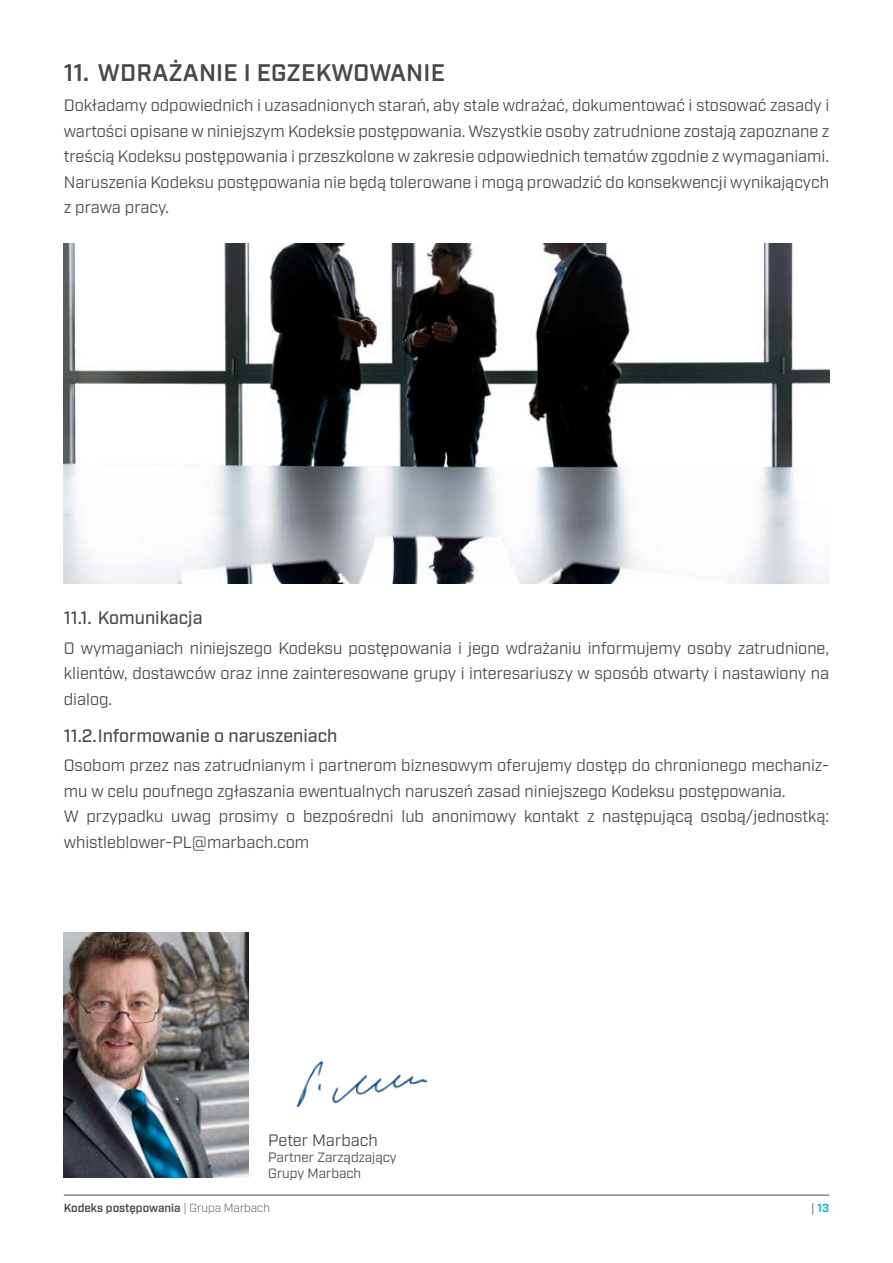
<style>
.page{position:relative;width:893px;height:1263px;background:#fff}
.page>*{position:absolute;margin:0;border:0;box-sizing:border-box;transform-origin:0 0}
.t1{font:600 24px "Industry";letter-spacing:.01em;color:#484847}
.t2{font:500 18px "Industry";color:#484847}
.copy_DE{font:16.5px/25.5px "Industry";color:#484847}
.copy_PL{font:16.5px/25.5px "Industry";color:#484847;text-align:justify}
.copy_DE-2{font:13.5px "Industry";color:#484847}
.t3{font:600 11.7px "Industry";color:#484847}
.t4{font:600 11.7px "Industry";color:#00ace9}
.s1{font-weight:300}
.s2{font-weight:400;color:#484847}
</style>
<div class="page">
<hr style="left:64px;top:1195px;width:765px;height:1px;background:#484847">
<img style="left:64px;top:243px;width:765px;height:340px">
<img style="left:64px;top:932px;width:184px;height:246px">
<img style="left:297px;top:1061px;width:130px;height:45px">
<p class="t1" style="left:64px;top:59px;width:383px">11. WDRAŻANIE I EGZEKWOWANIE</p>
<p class="copy_PL" style="left:64px;top:93px;width:767px">Dokładamy odpowiednich i uzasadnionych starań, aby stale wdrażać, dokumentować i stosować zasady i wartości opisane w niniejszym Kodeksie postępowania. Wszystkie osoby zatrudnione zostają zapoznane z treścią Kodeksu postępowania i przeszkolone w zakresie odpowiednich tematów zgodnie z wymaganiami.<br>Naruszenia Kodeksu postępowania nie będą tolerowane i mogą prowadzić do konsekwencji wynikających z prawa pracy.</p>
<p class="t2" style="left:64px;top:607px;width:140px">11.1. Komunikacja</p>
<p class="copy_DE" style="left:64px;top:636px;width:767px;text-align:justify">O wymaganiach niniejszego Kodeksu postępowania i jego wdrażaniu informujemy osoby zatrudnione, klientów, dostawców oraz inne zainteresowane grupy i interesariuszy w sposób otwarty i nastawiony na dialog.</p>
<p class="t2" style="left:64px;top:725px;width:275px">11.2.Informowanie o naruszeniach</p>
<p class="copy_DE" style="left:64px;top:753px;width:767px">Osobom przez nas zatrudnianym i partnerom biznesowym oferujemy dostęp do chronionego mechaniz&shy;mu w celu poufnego zgłaszania ewentualnych naruszeń zasad niniejszego Kodeksu postępowania.</p>
<p class="copy_DE" style="left:64px;top:804px;width:767px">W przypadku uwag prosimy o bezpośredni lub anonimowy kontakt z następującą osobą/jednostką: whistleblower-PL@marbach.com</p>
<p class="copy_DE" style="left:268px;top:1127px;width:111px">Peter Marbach</p>
<p class="copy_DE-2" style="left:268px;top:1149px;width:130px">Partner Zarządzający</p>
<p class="copy_DE-2" style="left:268px;top:1165px;width:95px">Grupy Marbach</p>
<p class="t3" style="left:64px;top:1201px;width:208px">Kodeks postępowania <span class="s1">| Grupa Marbach</span></p>
<p class="t4" style="left:811px;top:1201px;width:20px"><span class="s2">|</span> 13</p>
</div>
